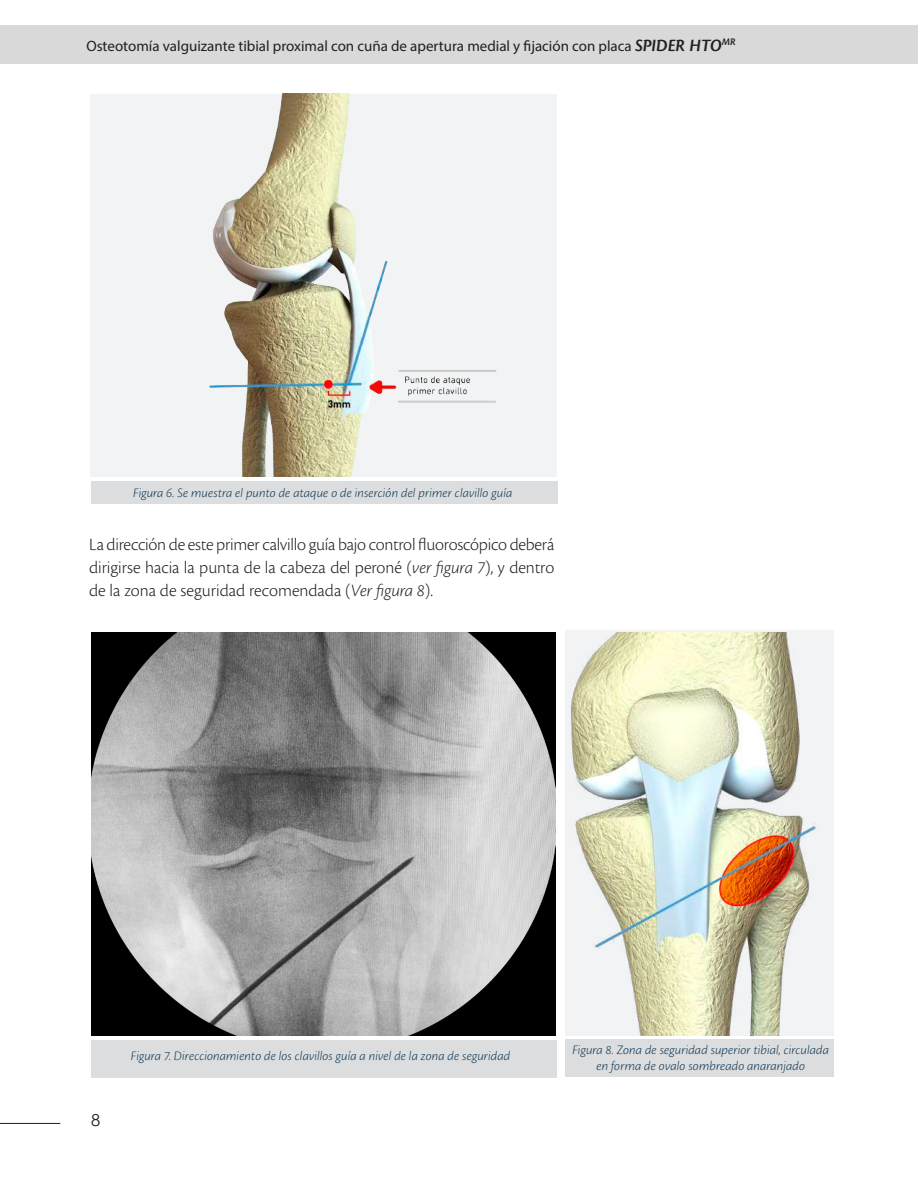
<style>
.page{position:relative;width:918px;height:1188px;background:#fff}
.page>*{position:absolute;margin:0;border:0;box-sizing:border-box;transform-origin:0 0}
.t1{font:300 18px/22.8px "Cronos Pro";color:#231f20;text-align:justify}
.t2{font:16.5px "Century Gothic";color:#231f20}
.t3{font:15px "Myriad Pro";color:#231f20}
.t4{font:italic 300 13.5px/16.2px "Cronos Pro";letter-spacing:.005em;color:#0d3854;text-align:center}
.s1{font-family:"Cronos Pro";font-weight:600;font-style:italic;font-size:18px}
.s2{font-style:italic}
</style>
<div class="page">
<div style="left:0;top:25px;width:918px;height:39px;background:#d9d9d9"></div>
<hr style="left:0;top:1123px;width:60px;height:1px;background:#231f20">
<div style="left:91px;top:481px;width:467px;height:23px;background:#dcdddf"></div>
<div style="left:90px;top:94px;width:466px;height:382px;background:#f2f3f4"></div>
<img style="left:209px;top:94px;width:288px;height:382px">
<div style="left:91px;top:1040px;width:465px;height:37px;background:#dcdddf"></div>
<img style="left:91px;top:632px;width:465px;height:404px">
<div style="left:565px;top:1040px;width:268px;height:37px;background:#dcdddf"></div>
<img style="left:565px;top:632px;width:265px;height:404px">
<p class="t3" style="left:86px;top:37px;width:651px">Osteotomía valguizante tibial proximal con cuña de apertura medial y fijación con placa <span class="s1">SPIDER HTO</span><sup>MR</sup></p>
<p class="t4" style="left:133px;top:485px;width:381px">Figura 6. Se muestra el punto de ataque o de inserción del primer clavillo guía</p>
<h1 class="t1" style="left:89px;top:533px;width:467px">La dirección de este primer calvillo guía bajo control fluoroscópico deberá dirigirse hacia la punta de la cabeza del peroné (<span class="s2">ver figura 7</span>), y dentro de la zona de seguridad recomendada (<span class="s2">Ver figura 8</span>).</h1>
<p class="t2" style="left:91px;top:1109px;width:11px">8</p>
<p class="t4" style="left:131px;top:1048px;width:381px">Figura 7. Direccionamiento de los clavillos guía a nivel de la zona de seguridad</p>
<p class="t4" style="left:573px;top:1042px;width:258px">Figura 8. Zona de seguridad superior tibial, circulada en forma de ovalo sombreado anaranjado</p>
</div>
